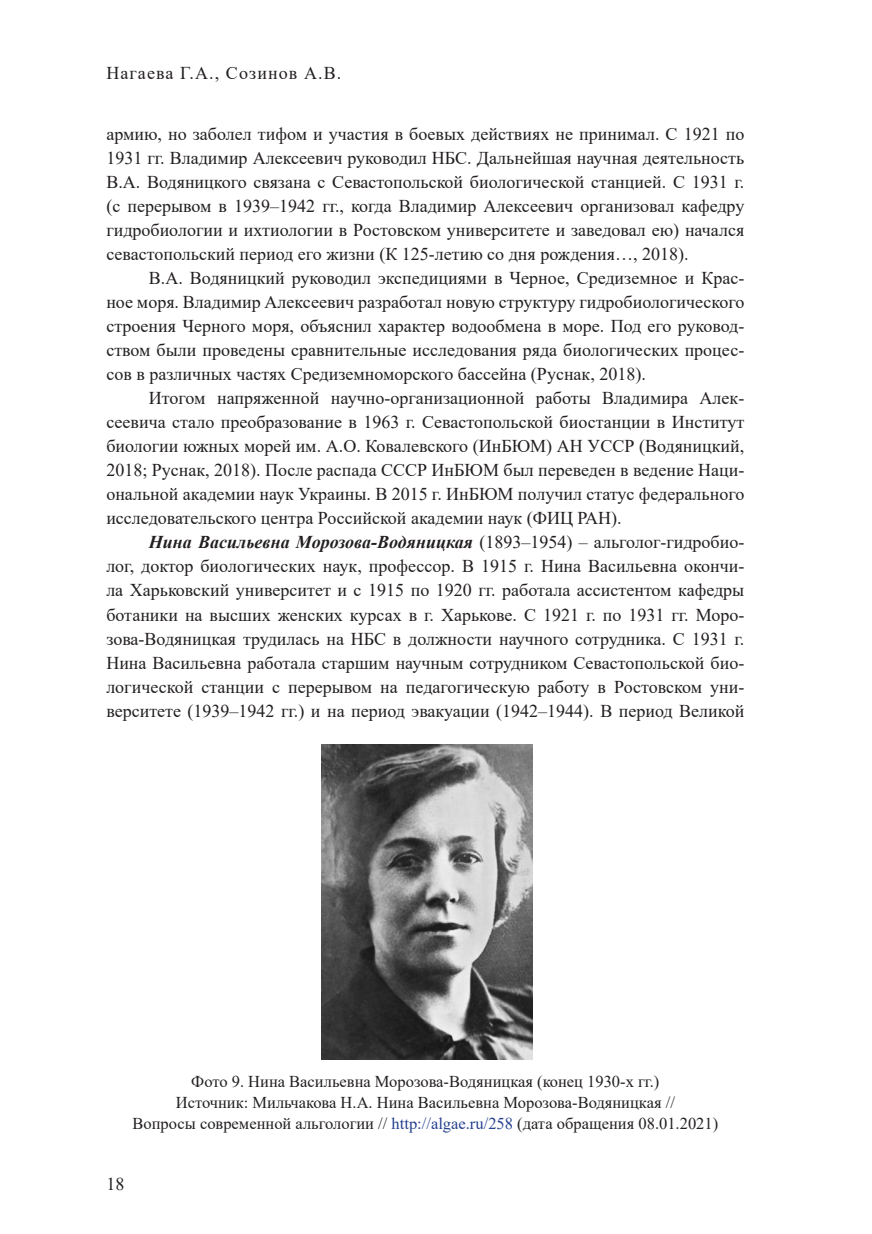
<style>
.page{position:relative;width:872px;height:1234px;background:#fff}
.page>*{position:absolute;margin:0;border:0;box-sizing:border-box;transform-origin:0 0}
.текст{font:18px/24px "Times New Roman";color:#231f20;text-align:justify}
.текст-2{font:18px "Times New Roman";letter-spacing:.06em;color:#231f20}
.рисунок{font:16.5px/21px "Times New Roman";color:#231f20;text-align:center}
.s1{font-weight:700;font-style:italic}
.s2{color:#25408f}
</style>
<div class="page">
<img style="left:321px;top:744px;width:211px;height:315px">
<p class="текст-2" style="left:106px;top:60px;width:236px">Нагаева Г.А., Созинов А.В.</p>
<p class="текст" style="left:106px;top:121px;width:639px">армию, но заболел тифом и участия в боевых действиях не принимал. С 1921 по 1931 гг. Владимир Алексеевич руководил НБС. Дальнейшая научная деятельность В.А. Водяницкого связана с Севастопольской биологической станцией. С 1931 г. (с перерывом в 1939–1942 гг., когда Владимир Алексеевич организовал кафедру гидробиологии и ихтиологии в Ростовском университете и заведовал ею) начался севастопольский период его жизни (К 125-летию со дня рождения…, 2018).</p>
<p class="текст" style="left:106px;top:265px;width:639px;text-indent:43px">В.А. Водяницкий руководил экспедициями в Черное, Средиземное и Крас&shy;ное моря. Владимир Алексеевич разработал новую структуру гидробиологического строения Черного моря, объяснил характер водообмена в море. Под его руковод&shy;ством были проведены сравнительные исследования ряда биологических процес&shy;сов в различных частях Средиземноморского бассейна (Руснак, 2018).</p>
<p class="текст" style="left:106px;top:385px;width:639px;text-indent:43px">Итогом напряженной научно-организационной работы Владимира Алек&shy;сеевича стало преобразование в 1963 г. Севастопольской биостанции в Институт биологии южных морей им. А.О. Ковалевского (ИнБЮМ) АН УССР (Водяницкий, 2018; Руснак, 2018). После распада СССР ИнБЮМ был переведен в ведение Наци&shy;ональной академии наук Украины. В 2015 г. ИнБЮМ получил статус федерального исследовательского центра Российской академии наук (ФИЦ РАН).</p>
<p class="текст" style="left:106px;top:529px;width:639px;text-indent:43px"><span class="s1">Нина Васильевна Морозова-Водяницкая</span> (1893–1954) – альголог-гидробио&shy;лог, доктор биологических наук, профессор. В 1915 г. Нина Васильевна окончи&shy;ла Харьковский университет и с 1915 по 1920 гг. работала ассистентом кафедры ботаники на высших женских курсах в г. Харькове. С 1921 г. по 1931 гг. Моро&shy;зова-Водяницкая трудилась на НБС в должности научного сотрудника. С 1931 г.<br>Нина Васильевна работала старшим научным сотрудником Севастопольской био&shy;логической станции с перерывом на педагогическую работу в Ростовском уни&shy;верситете (1939–1942 гг.) и на период эвакуации (1942–1944). В период Великой</p>
<p class="рисунок" style="left:191px;top:1069px;width:469px">Фото 9. Нина Васильевна Морозова-Водяницкая (конец 1930-х гг.)</p>
<p class="рисунок" style="left:132px;top:1090px;width:587px">Источник: Мильчакова Н.А. Нина Васильевна Морозова-Водяницкая //<br>Вопросы современной альгологии // <span class="s2">http://algae.ru/258</span> (дата обращения 08.01.2021)</p>
<p class="текст" style="left:106px;top:1170px;width:19px">18</p>
</div>
